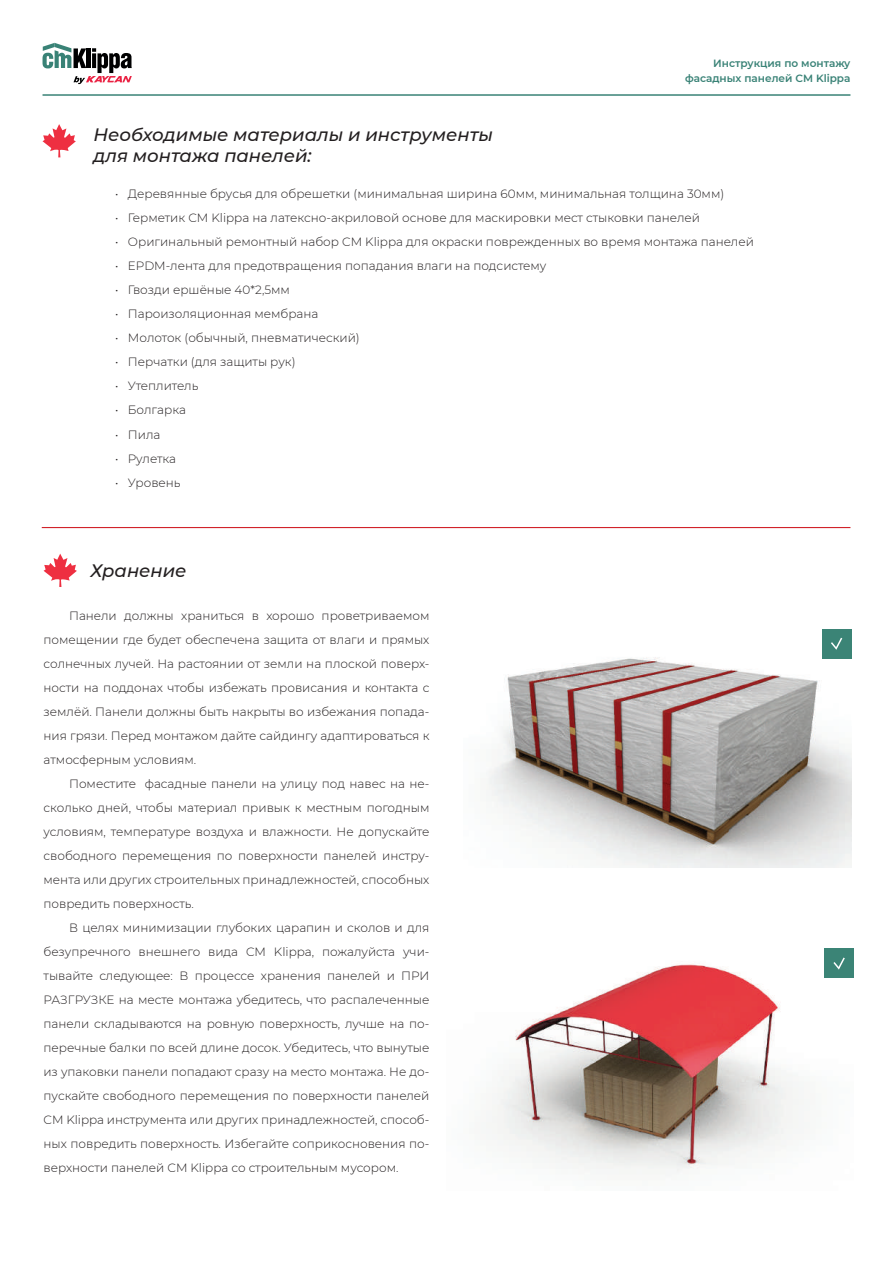
<style>
.page{position:relative;width:893px;height:1263px;background:#fff}
.page>*{position:absolute;margin:0;border:0;box-sizing:border-box;transform-origin:0 0}
.t1{font:italic 500 18px/21.6px "Montserrat";color:#231f20}
.t2{font:300 12px/24px "Montserrat";color:#231f20;text-align:justify}
.t3{font:600 10.5px/15px "Montserrat";color:#398276;text-align:right}
</style>
<div class="page">
<svg style="left:43px;top:43px;width:89px;height:41px"></svg>
<hr style="left:43px;top:94px;width:807px;height:2px;background:#398276">
<img style="left:486px;top:657px;width:365px;height:210px">
<img style="left:486px;top:948px;width:368px;height:226px">
<svg style="left:43px;top:124px;width:33px;height:33px"></svg>
<svg style="left:44px;top:554px;width:33px;height:33px"></svg>
<hr style="left:42px;top:527px;width:808px;height:1px;background:#d1232a">
<div style="left:822px;top:629px;width:29px;height:29px;background:#3b8476"></div>
<svg style="left:831px;top:637px;width:12px;height:13px"></svg>
<div style="left:824px;top:949px;width:30px;height:29px;background:#3b8476"></div>
<svg style="left:833px;top:957px;width:12px;height:13px"></svg>
<h1 class="t1" style="left:94px;top:123px;width:401px">Необходимые материалы и инструменты для монтажа панелей:</h1>
<p class="t3" style="left:685px;top:55px;width:167px">Инструкция по монтажу фасадных панелей CM Klippa</p>
<p class="t2" style="left:115px;top:182px;width:611px">• Деревянные брусья для обрешетки (минимальная ширина 60мм, минимальная толщина 30мм)</p>
<p class="t2" style="left:115px;top:206px;width:586px">• Герметик CM Klippa на латексно-акриловой основе для маскировки мест стыковки панелей</p>
<p class="t2" style="left:115px;top:230px;width:640px">• Оригинальный ремонтный набор CM Klippa для окраски поврежденных во время монтажа панелей</p>
<p class="t2" style="left:115px;top:254px;width:433px">• EPDM-лента для предотвращения попадания влаги на подсистему</p>
<p class="t2" style="left:115px;top:278px;width:176px">• Гвозди ершёные 40*2,5мм</p>
<p class="t2" style="left:115px;top:302px;width:205px">• Пароизоляционная мембрана</p>
<p class="t2" style="left:115px;top:326px;width:246px">• Молоток (обычный, пневматический)</p>
<p class="t2" style="left:115px;top:350px;width:182px">• Перчатки (для защиты рук)</p>
<p class="t2" style="left:115px;top:374px;width:85px">• Утеплитель</p>
<p class="t2" style="left:115px;top:398px;width:72px">• Болгарка</p>
<p class="t2" style="left:115px;top:422px;width:47px">• Пила</p>
<p class="t2" style="left:115px;top:446px;width:63px">• Рулетка</p>
<p class="t2" style="left:115px;top:470px;width:67px">• Уровень</p>
<h1 class="t1" style="left:90px;top:559px;width:98px">Хранение</h1>
<p class="t2" style="left:44px;top:603px;width:387px;text-indent:26px">Панели должны храниться в хорошо проветриваемом помещении где будет обеспечена защита от влаги и прямых солнечных лучей. На растоянии от земли на плоской поверх&shy;ности на поддонах чтобы избежать провисания и контакта с землёй. Панели должны быть накрыты во избежания попада&shy;ния грязи. Перед монтажом дайте сайдингу адаптироваться к атмосферным условиям.</p>
<p class="t2" style="left:44px;top:771px;width:387px;text-indent:26px">Поместите фасадные панели на улицу под навес на не&shy;сколько дней, чтобы материал привык к местным погодным условиям, температуре воздуха и влажности. Не допускайте свободного перемещения по поверхности панелей инстру&shy;мента или других строительных принадлежностей, способных повредить поверхность.</p>
<p class="t2" style="left:44px;top:915px;width:387px;text-indent:26px">В целях минимизации глубоких царапин и сколов и для безупречного внешнего вида CM Klippa, пожалуйста учи&shy;тывайте следующее: В процессе хранения панелей и ПРИ РАЗГРУЗКЕ на месте монтажа убедитесь, что распалеченные панели складываются на ровную поверхность, лучше на по&shy;перечные балки по всей длине досок. Убедитесь, что вынутые из упаковки панели попадают сразу на место монтажа. Не до&shy;пускайте свободного перемещения по поверхности панелей CM Klippa инструмента или других принадлежностей, способ&shy;ных повредить поверхность. Избегайте соприкосновения по&shy;верхности панелей CM Klippa со строительным мусором.</p>
</div>
